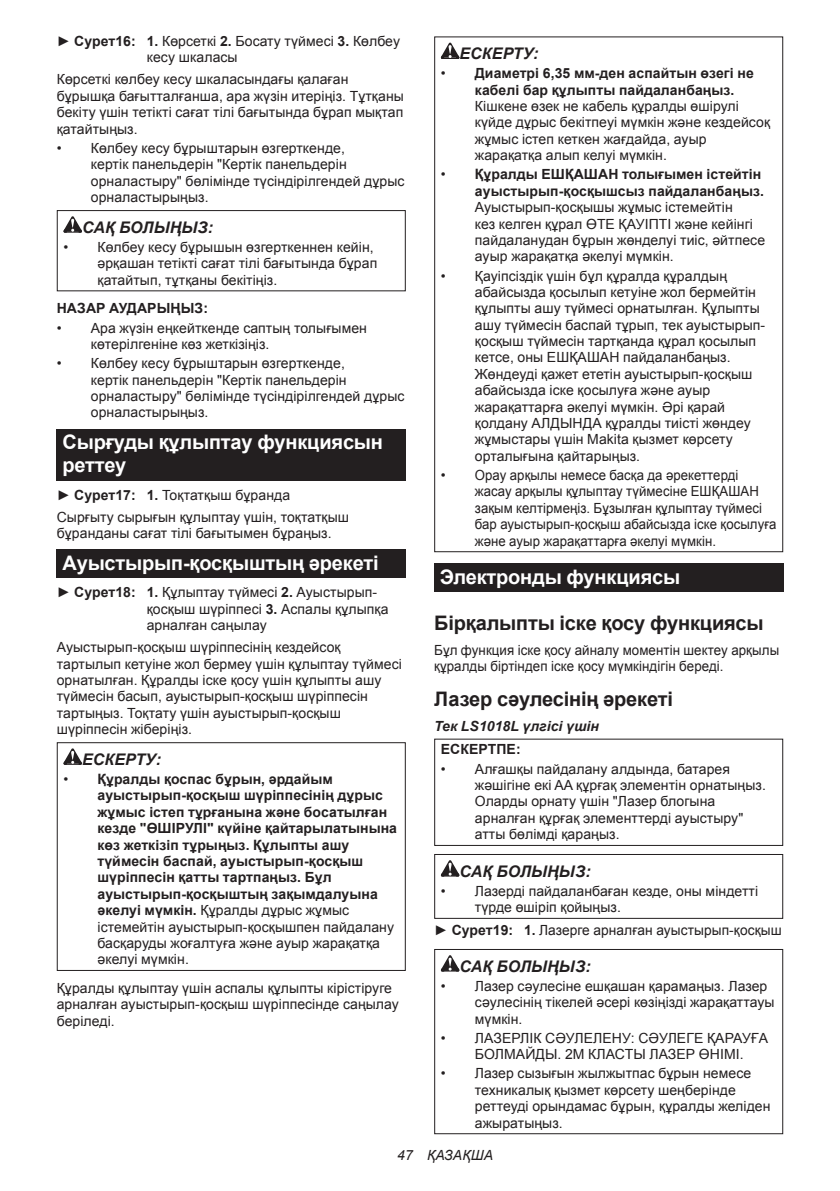
<style>
.page{position:relative;width:840px;height:1191px;background:#fff}
.page>*{position:absolute;margin:0;border:0;box-sizing:border-box;transform-origin:0 0}
.t1{font:700 20px/23.4px "Arial";letter-spacing:-.01em;color:#fff}
.t2{font:700 20px "Arial";letter-spacing:-.01em;color:#231f20}
.t3{font:italic 700 16px "Arial";letter-spacing:.005em;color:#231f20}
.t4{font:14px/16.4px "Arial";letter-spacing:.005em;color:#231f20}
.t5{font:700 14px/16.4px "Arial";letter-spacing:.005em;color:#231f20}
.t6{font:14px/16.4px "Arial";letter-spacing:.005em;color:#231f20;scale:.95 1}
.t7{font:italic 700 14px "Arial";letter-spacing:.005em;color:#231f20}
.t8{font:italic 14px "Arial";letter-spacing:.005em;color:#231f20}
.s1{font-weight:700}
.s2{font-weight:400}
</style>
<div class="page">
<svg style="left:63px;top:216px;width:19px;height:17px"></svg>
<div style="left:57px;top:210px;width:348px;height:81px;border:1px solid #231f20"></div>
<div style="left:57px;top:429px;width:348px;height:51px;background:#231f20"></div>
<div style="left:57px;top:549px;width:348px;height:29px;background:#231f20"></div>
<svg style="left:63px;top:748px;width:19px;height:17px"></svg>
<div style="left:57px;top:742px;width:348px;height:229px;border:1px solid #231f20"></div>
<svg style="left:440px;top:43px;width:19px;height:16px"></svg>
<div style="left:434px;top:563px;width:348px;height:29px;background:#231f20"></div>
<div style="left:434px;top:738px;width:348px;height:108px;border:1px solid #231f20"></div>
<svg style="left:440px;top:860px;width:19px;height:16px"></svg>
<div style="left:434px;top:854px;width:348px;height:65px;border:1px solid #231f20"></div>
<svg style="left:440px;top:955px;width:19px;height:16px"></svg>
<div style="left:434px;top:949px;width:348px;height:185px;border:1px solid #231f20"></div>
<p class="t4" style="left:147px;top:33px;width:255px;text-indent:-90px">► <span class="s1">Сурет16: 1.</span> Көрсеткі <span class="s1">2.</span> Босату түймесі <span class="s1">3.</span> Көлбеу кесу шкаласы</p>
<p class="t4" style="left:57px;top:71px;width:348px">Көрсеткі көлбеу кесу шкаласындағы қалаған бұрышқа бағытталғанша, ара жүзін итеріңіз. Тұтқаны бекіту үшін тетікті сағат тілі бағытында бұрап мықтап қатайтыңыз.</p>
<p class="t4" style="left:91px;top:140px;width:315px;text-indent:-34px">• Көлбеу кесу бұрыштарын өзгерткенде,<br>кертік панельдерін "Кертік панельдерін орналастыру" бөлімінде түсіндірілгендей дұрыс орналастырыңыз.</p>
<p class="t3" style="left:82px;top:216px;width:133px">САҚ БОЛЫҢЫЗ:</p>
<p class="t4" style="left:97px;top:239px;width:281px;text-indent:-34px">• Көлбеу кесу бұрышын өзгерткеннен кейін, әрқашан тетікті сағат тілі бағытында бұрап қатайтып, тұтқаны бекітіңіз.</p>
<p class="t5" style="left:57px;top:301px;width:153px">НАЗАР АУДАРЫҢЫЗ:</p>
<p class="t4" style="left:91px;top:320px;width:277px;text-indent:-34px">• Ара жүзін еңкейткенде саптың толығымен көтерілгеніне көз жеткізіңіз.</p>
<p class="t4" style="left:91px;top:355px;width:315px;text-indent:-34px">• Көлбеу кесу бұрыштарын өзгерткенде,<br>кертік панельдерін "Кертік панельдерін орналастыру" бөлімінде түсіндірілгендей дұрыс орналастырыңыз.</p>
<h1 class="t1" style="left:62px;top:430px;width:322px">Сырғуды құлыптау функциясын реттеу</h1>
<p class="t4" style="left:57px;top:484px;width:294px;line-height:22px">► <span class="s1">Сурет17: 1.</span> Тоқтатқыш бұранда<br>Сырғыту сырығын құлыптау үшін, тоқтатқыш</p>
<p class="t4" style="left:57px;top:525px;width:276px">бұранданы сағат тілі бағытымен бұраңыз.</p>
<h1 class="t1" style="left:62px;top:551px;width:317px">Ауыстырып-қосқыштың әрекеті</h1>
<p class="t4" style="left:147px;top:584px;width:243px;text-indent:-90px">► <span class="s1">Сурет18: 1.</span> Құлыптау түймесі <span class="s1">2.</span> Ауыстырып&shy;қосқыш шүріппесі <span class="s1">3.</span> Аспалы құлыпқа арналған саңылау</p>
<p class="t4" style="left:57px;top:639px;width:346px">Ауыстырып-қосқыш шүріппесінің кездейсоқ тартылып кетуіне жол бермеу үшін құлыптау түймесі орнатылған. Құралды іске қосу үшін құлыпты ашу түймесін басып, ауыстырып-қосқыш шүріппесін тартыңыз. Тоқтату үшін ауыстырып-қосқыш шүріппесін жіберіңіз.</p>
<p class="t3" style="left:82px;top:748px;width:80px">ЕСКЕРТУ:</p>
<p class="t5" style="left:97px;top:771px;width:301px;text-indent:-34px"><span class="s2">•</span> Құралды қоспас бұрын, әрдайым ауыстырып-қосқыш шүріппесінің дұрыс жұмыс істеп тұрғанына және босатылған кезде "ӨШІРУЛІ" күйіне қайтарылатынына көз жеткізіп тұрыңыз. Құлыпты ашу түймесін баспай, ауыстырып-қосқыш шүріппесін қатты тартпаңыз. Бұл ауыстырып-қосқыштың зақымдалуына әкелуі мүмкін. <span class="s2">Құралды дұрыс жұмыс істемейтін ауыстырып-қосқышпен пайдалану басқаруды жоғалтуға және ауыр жарақатқа әкелуі мүмкін.</span></p>
<p class="t4" style="left:57px;top:980px;width:343px">Құралды құлыптау үшін аспалы құлыпты кірістіруге арналған ауыстырып-қосқыш шүріппесінде саңылау беріледі.</p>
<p class="t3" style="left:459px;top:43px;width:80px">ЕСКЕРТУ:</p>
<p class="t5" style="left:474px;top:66px;width:280px;text-indent:-34px"><span class="s2">•</span> Диаметрі 6,35 мм-ден аспайтын өзегі не кабелі бар құлыпты пайдаланбаңыз.</p>
<p class="t4" style="left:474px;top:98px;width:296px">Кішкене өзек не кабель құралды өшірулі күйде дұрыс бекітпеуі мүмкін және кездейсоқ жұмыс істеп кеткен жағдайда, ауыр жарақатқа алып келуі мүмкін.</p>
<p class="t5" style="left:440px;top:167px;width:324px;text-align:right"><span class="s2">•</span> Құралды ЕШҚАШАН толығымен істейтін ауыстырып-қосқышсыз пайдаланбаңыз.</p>
<p class="t4" style="left:474px;top:199px;width:291px">Ауыстырып-қосқышы жұмыс істемейтін<br>кез келген құрал ӨТЕ ҚАУІПТІ және кейінгі пайдаланудан бұрын жөнделуі тиіс, әйтпесе ауыр жарақатқа әкелуі мүмкін.</p>
<p class="t4" style="left:474px;top:267px;width:292px;text-indent:-34px">• Қауіпсіздік үшін бұл құралда құралдың абайсызда қосылып кетуіне жол бермейтін құлыпты ашу түймесі орнатылған. Құлыпты ашу түймесін баспай тұрып, тек ауыстырып&shy;қосқыш түймесін тартқанда құрал қосылып кетсе, оны ЕШҚАШАН пайдаланбаңыз.<br>Жөндеуді қажет ететін ауыстырып-қосқыш абайсызда іске қосылуға және ауыр жарақаттарға әкелуі мүмкін. Әрі қарай қолдану АЛДЫНДА құралды тиісті жөндеу жұмыстары үшін Makita қызмет көрсету орталығына қайтарыңыз.</p>
<p class="t4" style="left:474px;top:467px;width:303px;text-indent:-34px">• Орау арқылы немесе басқа да әрекеттерді жасау арқылы құлыптау түймесіне ЕШҚАШАН зақым келтірмеңіз. Бұзылған құлыптау түймесі бар ауыстырып-қосқыш абайсызда іске қосылуға және ауыр жарақаттарға әкелуі мүмкін.</p>
<h1 class="t1" style="left:439px;top:565px;width:242px">Электронды функциясы</h1>
<h1 class="t2" style="left:434px;top:609px;width:331px">Бірқалыпты іске қосу функциясы</h1>
<p class="t6" style="left:434px;top:641px;width:364px">Бұл функция іске қосу айналу моментін шектеу арқылы құралды біртіндеп іске қосу мүмкіндігін береді.</p>
<h1 class="t2" style="left:434px;top:685px;width:240px">Лазер сәулесінің әрекеті</h1>
<p class="t7" style="left:434px;top:716px;width:166px">Тек LS1018L үлгісі үшін</p>
<p class="t5" style="left:440px;top:742px;width:81px">ЕСКЕРТПЕ:</p>
<p class="t4" style="left:474px;top:760px;width:292px;text-indent:-34px">• Алғашқы пайдалану алдында, батарея жәшігіне екі AA құрғақ элементін орнатыңыз.<br>Оларды орнату үшін "Лазер блогына арналған құрғақ элементтерді ауыстыру" атты бөлімді қараңыз.</p>
<p class="t3" style="left:459px;top:860px;width:133px">САҚ БОЛЫҢЫЗ:</p>
<p class="t4" style="left:474px;top:883px;width:284px;text-indent:-34px">• Лазерді пайдаланбаған кезде, оны міндетті түрде өшіріп қойыңыз.</p>
<p class="t4" style="left:434px;top:922px;width:349px">► <span class="s1">Сурет19: 1.</span> Лазерге арналған ауыстырып-қосқыш</p>
<p class="t3" style="left:459px;top:955px;width:133px">САҚ БОЛЫҢЫЗ:</p>
<p class="t4" style="left:474px;top:977px;width:301px;text-indent:-34px">• Лазер сәулесіне ешқашан қарамаңыз. Лазер сәулесінің тікелей әсері көзіңізді жарақаттауы мүмкін.</p>
<p class="t4" style="left:474px;top:1029px;width:294px;text-indent:-34px">• ЛАЗЕРЛІК СӘУЛЕЛЕНУ: СӘУЛЕГЕ ҚАРАУҒА<br>БОЛМАЙДЫ. 2М КЛАСТЫ ЛАЗЕР ӨНІМІ.</p>
<p class="t4" style="left:474px;top:1065px;width:297px;text-indent:-34px">• Лазер сызығын жылжытпас бұрын немесе техникалық қызмет көрсету шеңберінде реттеуді орындамас бұрын, құралды желіден ажыратыңыз.</p>
<p class="t8" style="left:397px;top:1146px;width:97px">47 ҚАЗАҚША</p>
</div>
